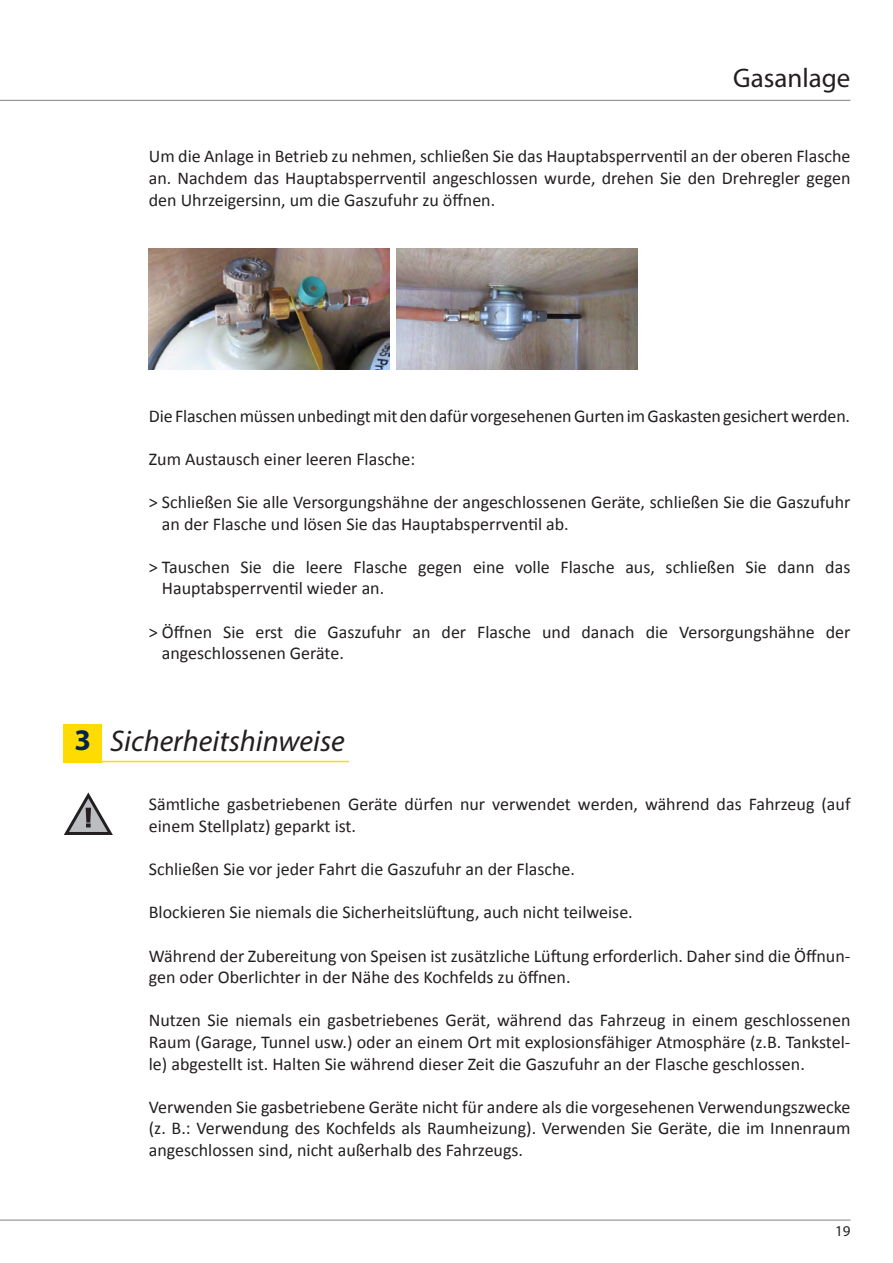
<style>
.page{position:relative;width:893px;height:1263px;background:#fff}
.page>*{position:absolute;margin:0;border:0;box-sizing:border-box;transform-origin:0 0}
.t1{font:italic 30px "Myriad Pro";color:#231f20}
.t2{font:700 30px "Myriad Pro";color:#002451}
.t3{font:27px "Myriad Pro";color:#231f20}
.t4{font:18px/21.6px "Calibri";color:#231f20}
.t5{font:15px "Myriad Pro";color:#231f20}
</style>
<div class="page">
<hr style="left:0;top:1220px;width:850px;height:1px;background:#808285">
<hr style="left:0;top:100px;width:850px;height:1px;background:#808285">
<svg style="left:64px;top:792px;width:49px;height:43px"></svg>
<svg style="left:63px;top:724px;width:286px;height:39px"></svg>
<div style="left:64px;top:724px;width:38px;height:38px;background:#ffdc01"></div>
<img style="left:149px;top:248px;width:241px;height:121px">
<img style="left:397px;top:248px;width:240px;height:121px">
<h2 class="t3" style="left:733px;top:61px;width:119px">Gasanlage</h2>
<p class="t4" style="left:149px;top:146px;width:703px;text-align:justify">Um die Anlage in Betrieb zu nehmen, schließen Sie das Hauptabsperrventil an der oberen Flasche an. Nachdem das Hauptabsperrventil angeschlossen wurde, drehen Sie den Drehregler gegen den Uhrzeigersinn, um die Gaszufuhr zu öffnen.</p>
<p class="t4" style="left:149px;top:405px;width:703px">Die Flaschen müssen unbedingt mit den dafür vorgesehenen Gurten im Gaskasten gesichert werden.</p>
<p class="t4" style="left:149px;top:448px;width:268px">Zum Austausch einer leeren Flasche:</p>
<p class="t4" style="left:162px;top:491px;width:690px;text-indent:-13px">&gt; Schließen Sie alle Versorgungshähne der angeschlossenen Geräte, schließen Sie die Gaszufuhr an der Flasche und lösen Sie das Hauptabsperrventil ab.</p>
<p class="t4" style="left:162px;top:556px;width:690px;text-indent:-13px">&gt; Tauschen Sie die leere Flasche gegen eine volle Flasche aus, schließen Sie dann das<br>Hauptabsperrventil wieder an.</p>
<p class="t4" style="left:162px;top:621px;width:690px;text-indent:-13px">&gt; Öffnen Sie erst die Gaszufuhr an der Flasche und danach die Versorgungshähne der angeschlossenen Geräte.</p>
<p class="t2" style="left:75px;top:720px;width:18px">3</p>
<p class="t1" style="left:110px;top:722px;width:236px">Sicherheitshinweise</p>
<p class="t4" style="left:149px;top:794px;width:703px">Sämtliche gasbetriebenen Geräte dürfen nur verwendet werden, während das Fahrzeug (auf einem Stellplatz) geparkt ist.</p>
<p class="t4" style="left:149px;top:858px;width:428px">Schließen Sie vor jeder Fahrt die Gaszufuhr an der Flasche.</p>
<p class="t4" style="left:149px;top:902px;width:485px">Blockieren Sie niemals die Sicherheitslüftung, auch nicht teilweise.</p>
<p class="t4" style="left:149px;top:945px;width:703px">Während der Zubereitung von Speisen ist zusätzliche Lüftung erforderlich. Daher sind die Öffnun&shy;gen oder Oberlichter in der Nähe des Kochfelds zu öffnen.</p>
<p class="t4" style="left:149px;top:1010px;width:703px;text-align:justify">Nutzen Sie niemals ein gasbetriebenes Gerät, während das Fahrzeug in einem geschlossenen Raum (Garage, Tunnel usw.) oder an einem Ort mit explosionsfähiger Atmosphäre (z.B. Tankstel&shy;le) abgestellt ist. Halten Sie während dieser Zeit die Gaszufuhr an der Flasche geschlossen.</p>
<p class="t4" style="left:149px;top:1096px;width:703px;text-align:justify">Verwenden Sie gasbetriebene Geräte nicht für andere als die vorgesehenen Verwendungszwecke (z. B.: Verwendung des Kochfelds als Raumheizung). Verwenden Sie Geräte, die im Innenraum angeschlossen sind, nicht außerhalb des Fahrzeugs.</p>
<p class="t5" style="left:835px;top:1222px;width:17px">19</p>
</div>
